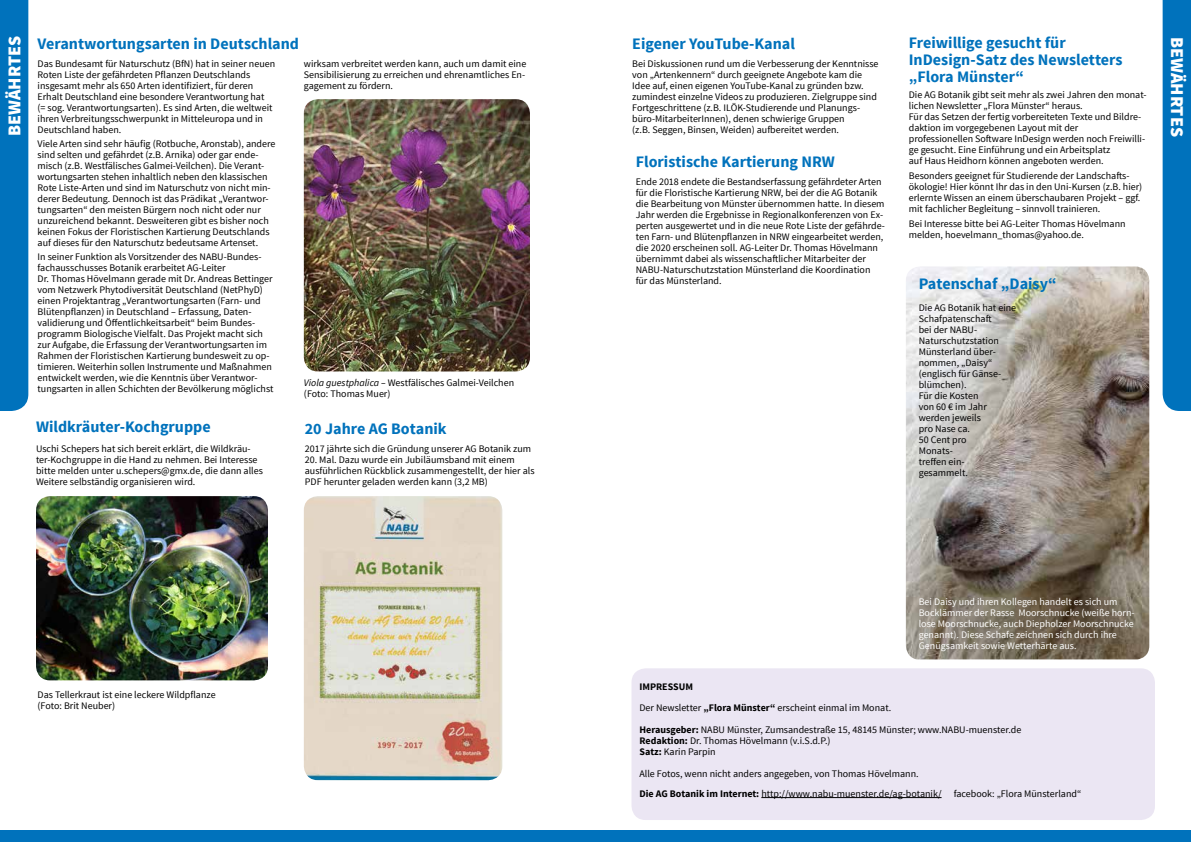
<style>
.page{position:relative;width:1191px;height:842px;background:#fff}
.page>*{position:absolute;margin:0;border:0;box-sizing:border-box;transform-origin:0 0}
.t1{font:900 18px "Source Sans Pro";color:#fff}
.t2{font:700 16px/17px "Source Sans Pro";color:#0072bc}
.t3{font:10px/11px "Source Sans Pro";color:#000}
.t4{font:10px/11px "Source Sans Pro";color:#fff}
.s1{font-style:italic}
.s2{font-weight:700}
</style>
<div class="page">
<div style="left:0;top:831px;width:1191px;height:11px;background:#0072bc"></div>
<img style="left:304px;top:99px;width:226px;height:272px">
<img style="left:36px;top:496px;width:232px;height:184px">
<img style="left:304px;top:496px;width:198px;height:284px">
<div style="left:0;top:0;width:28px;height:411px;background:#0072bc"></div>
<div style="left:1162px;top:0;width:29px;height:411px;background:#0072bc"></div>
<img style="left:906px;top:266px;width:243px;height:393px">
<div style="left:631px;top:668px;width:524px;height:152px;background:#ebe6f3;border-radius:14px"></div>
<hr style="left:761px;top:797px;width:180px;height:1px;background:#000">
<h1 class="t1" style="left:3px;top:136px;width:101px;rotate:-90deg">Bewährtes</h1>
<h2 class="t2" style="left:632px;top:36px;width:164px">Eigener YouTube-Kanal</h2>
<h2 class="t2" style="left:38px;top:36px;width:263px">Verantwortungsarten in Deutschland</h2>
<p class="t3" style="left:632px;top:58px;width:248px">Bei Diskussionen rund um die Verbesserung der Kenntnisse von „Artenkennern“ durch geeignete Angebote kam die Idee auf, einen eigenen YouTube-Kanal zu gründen bzw. zumindest einzelne Videos zu produzieren. Zielgruppe sind Fortgeschrittene (z.B. ILÖK-Studierende und Planungs&shy;büro-MitarbeiterInnen), denen schwierige Gruppen<br>(z.B. Seggen, Binsen, Weiden) aufbereitet werden.</p>
<h2 class="t2" style="left:636px;top:153px;width:201px">Floristische Kartierung NRW</h2>
<p class="t3" style="left:636px;top:176px;width:251px">Ende 2018 endete die Bestandserfassung gefährdeter Arten für die Floristische Kartierung NRW, bei der die AG Botanik die Bearbeitung von Münster übernommen hatte. In diesem Jahr werden die Ergebnisse in Regionalkonferenzen von Ex&shy;perten ausgewertet und in die neue Rote Liste der gefährde&shy;ten Farn- und Blütenpflanzen in NRW eingearbeitet werden, die 2020 erscheinen soll. AG-Leiter Dr. Thomas Hövelmann übernimmt dabei als wissenschaftlicher Mitarbeiter der NABU-Naturschutzstation Münsterland die Koordination<br>für das Münsterland.</p>
<p class="t3" style="left:38px;top:59px;width:239px">Das Bundesamt für Naturschutz (BfN) hat in seiner neuen Roten Liste der gefährdeten Pflanzen Deutschlands insgesamt mehr als 650 Arten identifiziert, für deren Erhalt Deutschland eine besondere Verantwortung hat<br>(= sog. Verantwortungsarten). Es sind Arten, die weltweit ihren Verbreitungsschwerpunkt in Mitteleuropa und in Deutschland haben.</p>
<p class="t3" style="left:38px;top:139px;width:239px">Viele Arten sind sehr häufig (Rotbuche, Aronstab), andere sind selten und gefährdet (z.B. Arnika) oder gar ende&shy;misch (z.B. Westfälisches Galmei-Veilchen). Die Verant&shy;wortungsarten stehen inhaltlich neben den klassischen Rote Liste-Arten und sind im Naturschutz von nicht min&shy;derer Bedeutung. Dennoch ist das Prädikat „Verantwor&shy;tungsarten“ den meisten Bürgern noch nicht oder nur unzureichend bekannt. Desweiteren gibt es bisher noch keinen Fokus der Floristischen Kartierung Deutschlands auf dieses für den Naturschutz bedeutsame Artenset.</p>
<p class="t3" style="left:38px;top:252px;width:237px">In seiner Funktion als Vorsitzender des NABU-Bundes&shy;fachausschusses Botanik erarbeitet AG-Leiter<br>Dr. Thomas Hövelmann gerade mit Dr. Andreas Bettinger vom Netzwerk Phytodiversität Deutschland (NetPhyD) einen Projektantrag „Verantwortungsarten (Farn- und Blütenpflanzen) in Deutschland – Erfassung, Daten&shy;validierung und Öffentlichkeitsarbeit“ beim Bundes&shy;programm Biologische Vielfalt. Das Projekt macht sich zur Aufgabe, die Erfassung der Verantwortungsarten im Rahmen der Floristischen Kartierung bundesweit zu op&shy;timieren. Weiterhin sollen Instrumente und Maßnahmen entwickelt werden, wie die Kenntnis über Verantwor&shy;tungsarten in allen Schichten der Bevölkerung möglichst</p>
<p class="t3" style="left:304px;top:59px;width:224px">wirksam verbreitet werden kann, auch um damit eine<br>Sensibilisierung zu erreichen und ehrenamtliches En&shy;gagement zu fördern.</p>
<p class="t3" style="left:304px;top:377px;width:212px"><span class="s1">Viola guestphalica –</span> Westfälisches Galmei-Veilchen (Foto: Thomas Muer)</p>
<h2 class="t2" style="left:36px;top:419px;width:176px">Wildkräuter-Kochgruppe</h2>
<p class="t3" style="left:36px;top:443px;width:228px">Uschi Schepers hat sich bereit erklärt, die Wildkräu&shy;ter-Kochgruppe in die Hand zu nehmen. Bei Interesse bitte melden unter u.schepers@gmx.de, die dann alles Weitere selbständig organisieren wird.</p>
<h2 class="t2" style="left:305px;top:420px;width:143px">20 Jahre AG Botanik</h2>
<p class="t3" style="left:305px;top:443px;width:228px">2017 jährte sich die Gründung unserer AG Botanik zum</p>
<p class="t3" style="left:305px;top:454px;width:231px">20. Mal. Dazu wurde ein Jubiläumsband mit einem ausführlichen Rückblick zusammengestellt, der hier als<br>PDF herunter geladen werden kann (3,2 MB)</p>
<h2 class="t2" style="left:909px;top:35px;width:215px">Freiwillige gesucht für<br>InDesign-Satz des Newsletters „Flora Münster“</h2>
<p class="t3" style="left:909px;top:90px;width:239px">Die AG Botanik gibt seit mehr als zwei Jahren den monat&shy;lichen Newsletter „Flora Münster“ heraus.<br>Für das Setzen der fertig vorbereiteten Texte und Bildre&shy;daktion im vorgegebenen Layout mit der<br>professionellen Software InDesign werden noch Freiwilli&shy;ge gesucht. Eine Einführung und ein Arbeitsplatz<br>auf Haus Heidhorn können angeboten werden.</p>
<p class="t3" style="left:909px;top:171px;width:235px">Besonders geeignet für Studierende der Landschafts&shy;ökologie! Hier könnt Ihr das in den Uni-Kursen (z.B. hier) erlernte Wissen an einem überschaubaren Projekt – ggf. mit fachlicher Begleitung – sinnvoll trainieren.</p>
<p class="t3" style="left:909px;top:219px;width:218px">Bei Interesse bitte bei AG-Leiter Thomas Hövelmann melden, hoevelmann_thomas@yahoo.de.</p>
<h2 class="t2" style="left:918px;top:276px;width:139px">Patenschaf „Daisy“</h2>
<p class="t3" style="left:918px;top:302px;width:99px">Die AG Botanik hat eine<br>Schafpatenschaft<br>bei der NABU-<br>Naturschutzstation<br>Münsterland über&shy;nommen, „Daisy“ (englisch für Gänse&shy;blümchen).<br>Für die Kosten<br>von 60 € im Jahr werden jeweils<br>pro Nase ca.<br>50 Cent pro<br>Monats-<br>treffen ein&shy;gesammelt.</p>
<h1 class="t1" style="left:1188px;top:37px;width:100px;rotate:90deg">BEWÄHRTES</h1>
<p class="t3" style="left:38px;top:690px;width:180px">Das Tellerkraut ist eine leckere Wildpflanze (Foto: Brit Neuber)</p>
<p class="t4" style="left:918px;top:596px;width:217px">Bei Daisy und ihren Kollegen handelt es sich um Bocklämmer der Rasse Moorschnucke (weiße horn&shy;lose Moorschnucke, auch Diepholzer Moorschnucke genannt). Diese Schafe zeichnen sich durch ihre Genügsamkeit sowie Wetterhärte aus.</p>
<p class="t3" style="left:639px;top:676px;width:253px;line-height:21px"><span class="s2">IMPRESSUM<br></span>Der Newsletter <span class="s2">„Flora Münster“</span> erscheint einmal im Monat.</p>
<p class="t3" style="left:639px;top:724px;width:383px"><span class="s2">Herausgeber:</span> NABU Münster, Zumsandestraße 15, 48145 Münster; www.NABU-muenster.de<br><span class="s2">Redaktion:</span> Dr. Thomas Hövelmann (v.i.S.d.P.)<br><span class="s2">Satz:</span> Karin Parpin</p>
<p class="t3" style="left:639px;top:764px;width:443px;line-height:20px">Alle Fotos, wenn nicht anders angegeben, von Thomas Hövelmann.<br><span class="s2">Die AG Botanik im Internet:</span> http://www.nabu-muenster.de/ag-botanik/ facebook: „Flora Münsterland“</p>
</div>
